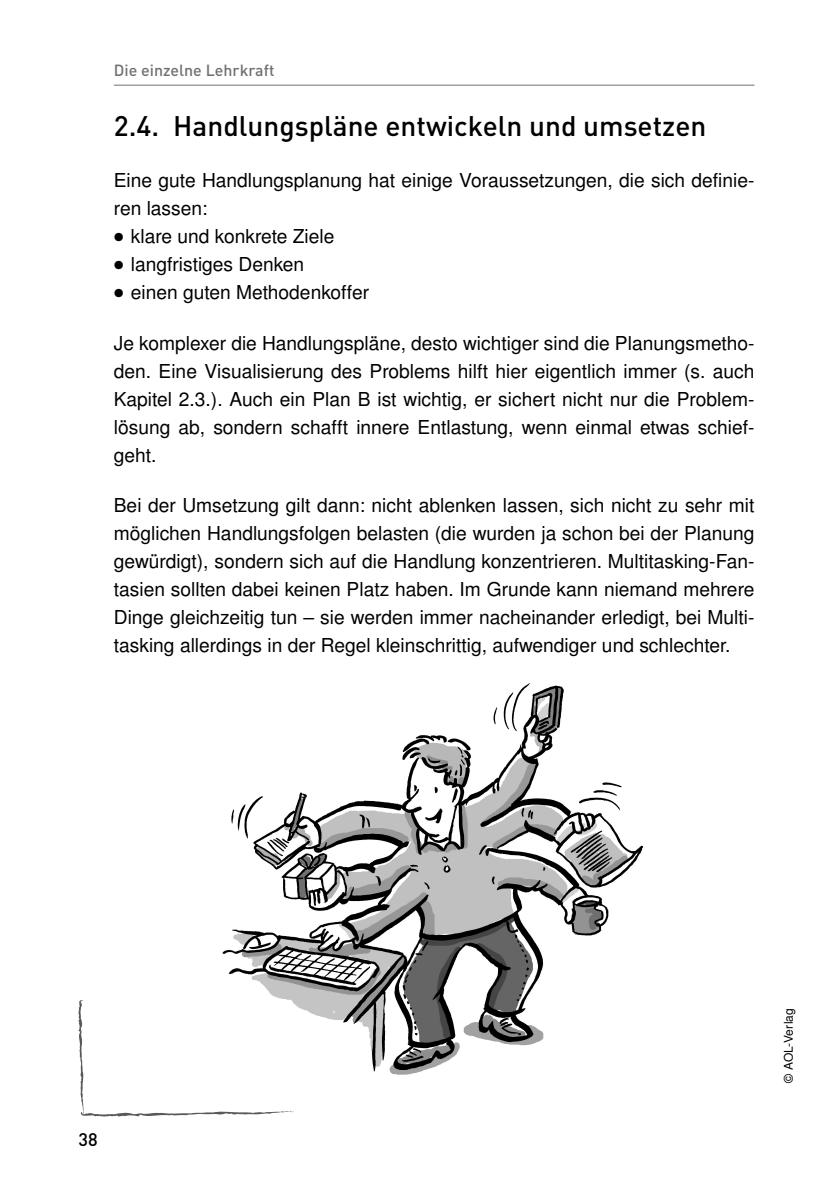
<style>
.page{position:relative;width:840px;height:1190px;background:#fff}
.page>*{position:absolute;margin:0;border:0;box-sizing:border-box;transform-origin:0 0}
.t1{font:500 28px "DIN";color:#000}
.t2{font:19.2px/28px "Nimbus San LOT";color:#000;text-align:justify}
.t3{font:500 18px "DIN";color:#000}
.t4{font:500 16px "DIN";color:#717171}
.t5{font:12px "Nimbus San LOT";letter-spacing:.02em;color:#000}
.s1{font-family:"European Pi Three";font-size:18px}
</style>
<div class="page">
<hr style="left:114px;top:85px;width:640px;height:1px;background:#717171">
<svg style="left:78px;top:1000px;width:216px;height:117px"></svg>
<img style="left:215px;top:683px;width:428px;height:397px">
<p class="t4" style="left:114px;top:65px;width:162px">Die einzelne Lehrkraft</p>
<h1 class="t1" style="left:114px;top:116px;width:594px">2.4. Handlungspläne entwickeln und umsetzen</h1>
<p class="t2" style="left:114px;top:168px;width:642px">Eine gute Handlungsplanung hat einige Voraussetzungen, die sich definie&shy;ren lassen:</p>
<p class="t2" style="left:114px;top:224px;width:222px"><span class="s1">-</span> klare und konkrete Ziele</p>
<p class="t2" style="left:114px;top:252px;width:192px"><span class="s1">-</span> langfristiges Denken</p>
<p class="t2" style="left:114px;top:280px;width:257px"><span class="s1">-</span> einen guten Methodenkoffer</p>
<p class="t2" style="left:114px;top:331px;width:642px">Je komplexer die Handlungspläne, desto wichtiger sind die Planungsmetho&shy;den. Eine Visualisierung des Problems hilft hier eigentlich immer (s. auch Kapitel 2.3.). Auch ein Plan B ist wichtig, er sichert nicht nur die Problem&shy;lösung ab, sondern schafft innere Entlastung, wenn einmal etwas schief&shy;geht.</p>
<p class="t2" style="left:114px;top:493px;width:642px">Bei der Umsetzung gilt dann: nicht ablenken lassen, sich nicht zu sehr mit möglichen Handlungsfolgen belasten (die wurden ja schon bei der Planung gewürdigt), sondern sich auf die Handlung konzentrieren. Multitasking-Fan&shy;tasien sollten dabei keinen Platz haben. Im Grunde kann niemand mehrere Dinge gleichzeitig tun – sie werden immer nacheinander erledigt, bei Multi&shy;tasking allerdings in der Regel kleinschrittig, aufwendiger und schlechter.</p>
<p class="t3" style="left:78px;top:1133px;width:21px">38</p>
<p class="t5" style="left:784px;top:1083px;width:76px;rotate:-90deg">© AOL-Verlag</p>
</div>
